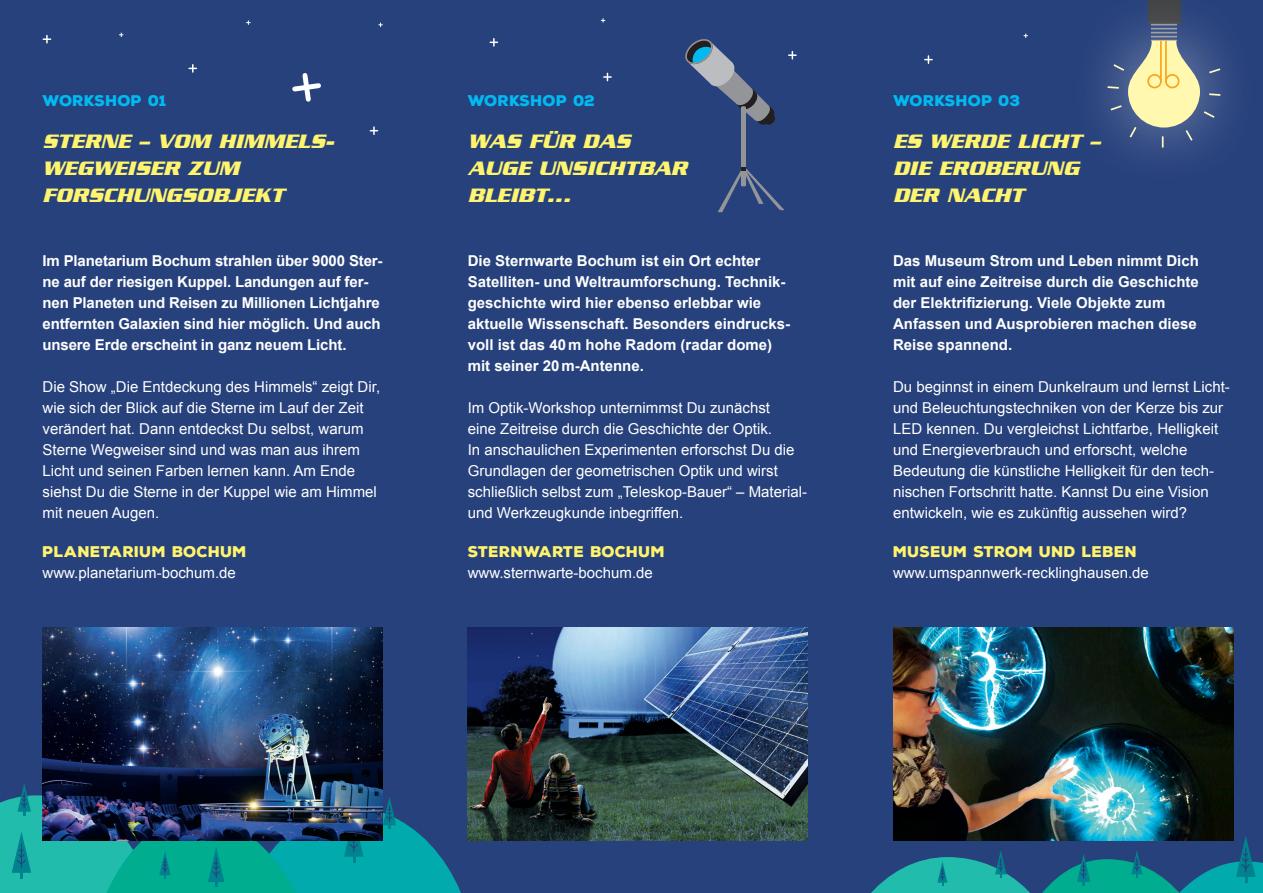
<style>
.page{position:relative;width:1263px;height:893px;background:#27417c}
.page>*{position:absolute;margin:0;border:0;box-sizing:border-box;transform-origin:0 0}
.t1{font:italic 700 21px/27px "Serpentine";color:#fff46d}
.t2{font:15px/21px "Arial";color:#fff}
.t3{font:700 15px/21px "Arial";color:#fff}
.t4{font:900 15px "Nexa Rust Sans";letter-spacing:.01em;color:#fff46d}
.t5{font:900 15px "Nexa Rust Sans";letter-spacing:.01em;color:#00baf1}
</style>
<div class="page">
<svg style="left:0;top:783px;width:476px;height:110px"></svg>
<img style="left:43px;top:628px;width:340px;height:212px">
<img style="left:468px;top:628px;width:340px;height:212px">
<img style="left:893px;top:628px;width:340px;height:208px">
<div style="left:741px;top:107px;width:5px;height:79px;background:#939598"></div>
<svg style="left:685px;top:39px;width:91px;height:86px"></svg>
<svg style="left:718px;top:167px;width:66px;height:45px"></svg>
<div style="left:1064px;top:0;width:199px;height:191px;background:#fff;opacity:.5"></div>
<svg style="left:1106px;top:36px;width:116px;height:112px"></svg>
<svg style="left:871px;top:836px;width:392px;height:57px"></svg>
<svg style="left:292px;top:73px;width:29px;height:29px"></svg>
<svg style="left:925px;top:56px;width:7px;height:7px"></svg>
<svg style="left:370px;top:127px;width:8px;height:7px"></svg>
<svg style="left:604px;top:73px;width:7px;height:8px"></svg>
<svg style="left:490px;top:39px;width:7px;height:7px"></svg>
<svg style="left:43px;top:36px;width:8px;height:7px"></svg>
<svg style="left:189px;top:65px;width:7px;height:7px"></svg>
<svg style="left:789px;top:52px;width:7px;height:7px"></svg>
<svg style="left:119px;top:33px;width:4px;height:4px"></svg>
<p class="t5" style="left:43px;top:91px;width:126px">WORKSHOP 01</p>
<h1 class="t1" style="left:43px;top:128px;width:294px">STERNE – VOM HIMMELS-<br>WEGWEISER ZUM<br>FORSCHUNGSOBJEKT</h1>
<p class="t3" style="left:43px;top:251px;width:342px">Im Planetarium Bochum strahlen über 9000 Ster&shy;ne auf der riesigen Kuppel. Landungen auf fer&shy;nen Planeten und Reisen zu Millionen Lichtjahre entfernten Galaxien sind hier möglich. Und auch unsere Erde erscheint in ganz neuem Licht.</p>
<p class="t2" style="left:43px;top:376px;width:339px">Die Show „Die Entdeckung des Himmels“ zeigt Dir, wie sich der Blick auf die Sterne im Lauf der Zeit verändert hat. Dann entdeckst Du selbst, warum Sterne Wegweiser sind und was man aus ihrem Licht und seinen Farben lernen kann. Am Ende siehst Du die Sterne in der Kuppel wie am Himmel mit neuen Augen.</p>
<p class="t4" style="left:43px;top:541px;width:206px">PLANETARIUM BOCHUM</p>
<p class="t2" style="left:43px;top:562px;width:195px">www.planetarium-bochum.de</p>
<p class="t5" style="left:468px;top:91px;width:129px">WORKSHOP 02</p>
<h1 class="t1" style="left:468px;top:128px;width:221px">WAS FÜR DAS<br>AUGE UNSICHTBAR<br>BLEIBT...</h1>
<p class="t3" style="left:468px;top:251px;width:324px">Die Sternwarte Bochum ist ein Ort echter Satelliten- und Weltraumforschung. Technik&shy;geschichte wird hier ebenso erlebbar wie aktuelle Wissenschaft. Besonders eindrucks&shy;voll ist das 40m hohe Radom (radar dome) mit seiner 20m-Antenne.</p>
<p class="t2" style="left:468px;top:397px;width:341px">Im Optik-Workshop unternimmst Du zunächst<br>eine Zeitreise durch die Geschichte der Optik.<br>In anschaulichen Experimenten erforschst Du die Grundlagen der geometrischen Optik und wirst schließlich selbst zum „Teleskop-Bauer“ – Material&shy;und Werkzeugkunde inbegriffen.</p>
<p class="t4" style="left:468px;top:541px;width:199px">STERNWARTE BOCHUM</p>
<p class="t2" style="left:468px;top:562px;width:187px">www.sternwarte-bochum.de</p>
<p class="t5" style="left:893px;top:91px;width:129px">WORKSHOP 03</p>
<h1 class="t1" style="left:893px;top:128px;width:208px">ES WERDE LICHT –<br>DIE EROBERUNG<br>DER NACHT</h1>
<p class="t3" style="left:893px;top:251px;width:307px">Das Museum Strom und Leben nimmt Dich mit auf eine Zeitreise durch die Geschichte der Elektrifizierung. Viele Objekte zum Anfassen und Ausprobieren machen diese Reise spannend.</p>
<p class="t2" style="left:893px;top:376px;width:338px">Du beginnst in einem Dunkelraum und lernst Licht&shy;und Beleuchtungstechniken von der Kerze bis zur LED kennen. Du vergleichst Lichtfarbe, Helligkeit und Energieverbrauch und erforscht, welche Bedeutung die künstliche Helligkeit für den tech&shy;nischen Fortschritt hatte. Kannst Du eine Vision entwickeln, wie es zukünftig aussehen wird?</p>
<p class="t4" style="left:893px;top:541px;width:246px">MUSEUM STROM UND LEBEN</p>
<p class="t2" style="left:893px;top:562px;width:257px">www.umspannwerk-recklinghausen.de</p>
</div>
